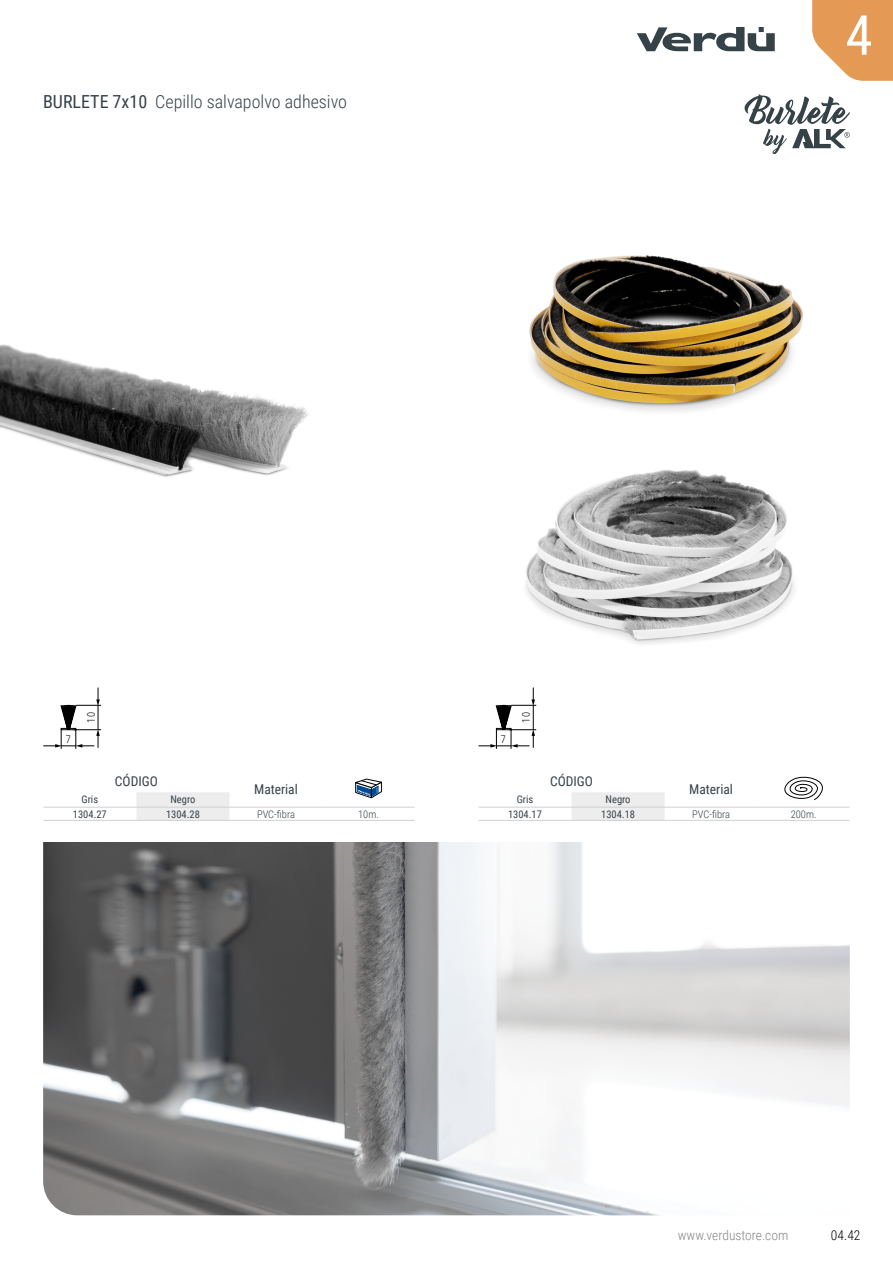
<style>
.page{position:relative;width:893px;height:1263px;background:#fff}
.page>*{position:absolute;margin:0;border:0;box-sizing:border-box;transform-origin:0 0}
.t1{font:55.2px "Roboto Condensed";color:#fff}
.t2{font:300 18px "Roboto Condensed";color:#354248}
.t3{font:13.5px "Roboto Condensed";color:#354248}
.t4{font:300 13.5px "Roboto Condensed";color:#878787}
.t5{font:300 13.5px "Roboto Condensed";color:#000}
.t6{font:10.5px "Roboto Condensed";color:#354248}
.t7{font:300 10.5px "Roboto Condensed";color:#354248}
.t8{font:300 10.5px "Roboto Condensed";color:#000}
.s1{font-weight:400}
</style>
<div class="page">
<svg style="left:812px;top:0;width:81px;height:81px;background:#e7a76c"></svg>
<svg style="left:637px;top:27px;width:138px;height:24px"></svg>
<img style="left:43px;top:842px;width:807px;height:373px">
<div style="left:136px;top:792px;width:93px;height:28px;background:#ededed"></div>
<hr style="left:229px;top:807px;width:94px;height:1px;background:#d0d0d0">
<hr style="left:323px;top:807px;width:92px;height:1px;background:#d0d0d0">
<hr style="left:43px;top:820px;width:93px;height:1px;background:#d0d0d0">
<hr style="left:136px;top:820px;width:93px;height:1px;background:#d0d0d0">
<hr style="left:229px;top:820px;width:94px;height:1px;background:#d0d0d0">
<hr style="left:323px;top:820px;width:92px;height:1px;background:#d0d0d0">
<hr style="left:43px;top:807px;width:93px;height:1px;background:#d0d0d0">
<hr style="left:136px;top:807px;width:93px;height:1px;background:#d0d0d0">
<svg style="left:356px;top:779px;width:26px;height:19px"></svg>
<div style="left:572px;top:792px;width:93px;height:28px;background:#ededed"></div>
<hr style="left:665px;top:807px;width:93px;height:1px;background:#d0d0d0">
<hr style="left:758px;top:807px;width:92px;height:1px;background:#d0d0d0">
<hr style="left:478px;top:820px;width:94px;height:1px;background:#d0d0d0">
<hr style="left:572px;top:820px;width:93px;height:1px;background:#d0d0d0">
<hr style="left:665px;top:820px;width:93px;height:1px;background:#d0d0d0">
<hr style="left:758px;top:820px;width:92px;height:1px;background:#d0d0d0">
<hr style="left:478px;top:807px;width:94px;height:1px;background:#d0d0d0">
<hr style="left:572px;top:807px;width:93px;height:1px;background:#d0d0d0">
<svg style="left:784px;top:776px;width:39px;height:24px"></svg>
<svg style="left:43px;top:687px;width:58px;height:62px"></svg>
<svg style="left:478px;top:687px;width:59px;height:62px"></svg>
<svg style="left:745px;top:94px;width:105px;height:60px"></svg>
<img style="left:0;top:344px;width:309px;height:133px">
<img style="left:529px;top:255px;width:275px;height:157px">
<img style="left:526px;top:470px;width:268px;height:174px">
<h2 class="t2" style="left:43px;top:89px;width:305px"><span class="s1">BURLETE 7x10</span> Cepillo salvapolvo adhesivo</h2>
<h1 class="t1" style="left:845px;top:-4px;width:29px">4</h1>
<p class="t8" style="left:84px;top:722px;width:12px;rotate:-90deg">10</p>
<p class="t8" style="left:519px;top:722px;width:12px;rotate:-90deg">10</p>
<p class="t8" style="left:66px;top:731px;width:7px">7</p>
<p class="t8" style="left:501px;top:731px;width:7px">7</p>
<p class="t3" style="left:115px;top:772px;width:44px">CÓDIGO</p>
<p class="t3" style="left:254px;top:779px;width:45px">Material</p>
<p class="t3" style="left:550px;top:772px;width:44px">CÓDIGO</p>
<p class="t3" style="left:689px;top:779px;width:45px">Material</p>
<p class="t6" style="left:82px;top:792px;width:18px">Gris</p>
<p class="t6" style="left:170px;top:792px;width:26px">Negro</p>
<p class="t6" style="left:73px;top:807px;width:35px">1304.27</p>
<p class="t6" style="left:166px;top:807px;width:35px">1304.28</p>
<p class="t7" style="left:257px;top:807px;width:39px">PVC-fibra</p>
<p class="t7" style="left:358px;top:807px;width:22px">10m.</p>
<p class="t6" style="left:517px;top:792px;width:18px">Gris</p>
<p class="t6" style="left:606px;top:792px;width:26px">Negro</p>
<p class="t6" style="left:508px;top:807px;width:35px">1304.17</p>
<p class="t6" style="left:601px;top:807px;width:35px">1304.18</p>
<p class="t7" style="left:692px;top:807px;width:39px">PVC-fibra</p>
<p class="t7" style="left:791px;top:807px;width:27px">200m.</p>
<p class="t4" style="left:678px;top:1226px;width:112px">www.verdustore.com</p>
<p class="t5" style="left:831px;top:1226px;width:31px">04.42</p>
</div>
